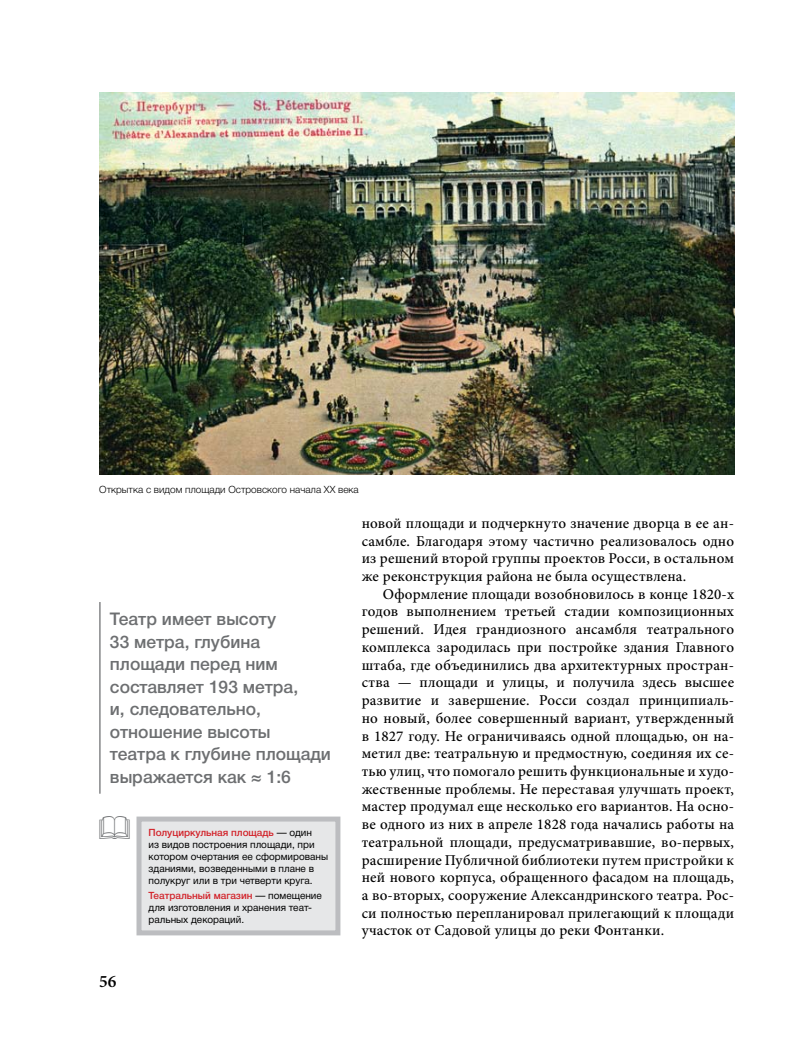
<style>
.page{position:relative;width:805px;height:1063px;background:#fff}
.page>*{position:absolute;margin:0;border:0;box-sizing:border-box;transform-origin:0 0}
.t1{font:500 17.5px/22.5px "Helvetica Neue Cyr";color:#6d6f71}
.t2{font:600 17.5px "Minion Pro";color:#000}
.t3{font:500 15px/17.8px "Minion Pro";letter-spacing:.01em;color:#000;text-align:justify}
.t4{font:10px/12px "Helvetica Neue Cyr";color:#000}
.t5{font:300 10px "Helvetica Neue Cyr";color:#000}
.s1{font-weight:500;color:#d2232a}
</style>
<div class="page">
<div style="left:139px;top:819px;width:199px;height:114px;background:#e6e7e8"></div>
<div style="left:136px;top:817px;width:204px;height:118px;border:5px solid #bcbdc0"></div>
<hr style="left:99px;top:602px;width:1px;height:192px;background:#6d6f71">
<img style="left:99px;top:93px;width:634px;height:382px">
<p class="t5" style="left:99px;top:483px;width:261px">Открытка с видом площади Островского начала XX века</p>
<p class="t1" style="left:110px;top:608px;width:222px">Театр имеет высоту<br>33 метра, глубина площади перед ним составляет 193 метра,<br>и, следовательно, отношение высоты<br>театра к глубине площади выражается как ≈ 1:6</p>
<p class="t2" style="left:99px;top:969px;width:19px">56</p>
<p class="t4" style="left:148px;top:826px;width:181px"><span class="s1">Полуциркульная площадь</span> — один<br>из видов построения площади, при котором очертания ее сформированы зданиями, возведенными в плане в полукруг или в три четверти круга.</p>
<p class="t4" style="left:148px;top:890px;width:175px"><span class="s1">Театральный магазин</span> — помещение для изготовления и хранения теат&shy;ральных декораций.</p>
<p class="t3" style="left:361px;top:514px;width:374px">новой площади и подчеркнуто значение дворца в ее ан&shy;самбле. Благодаря этому частично реализовалось одно из решений второй группы проектов Росси, в остальном же реконструкция района не была осуществлена.</p>
<p class="t3" style="left:361px;top:585px;width:374px;text-indent:21px">Оформление площади возобновилось в конце 1820-х годов выполнением третьей стадии композиционных решений. Идея грандиозного ансамбля театрального комплекса зародилась при постройке здания Главного штаба, где объединились два архитектурных простран&shy;ства — площади и улицы, и получила здесь высшее развитие и завершение. Росси создал принципиаль&shy;но новый, более совершенный вариант, утвержденный в 1827 году. Не ограничиваясь одной площадью, он на&shy;метил две: театральную и предмостную, соединяя их се&shy;тью улиц, что помогало решить функциональные и худо&shy;жественные проблемы. Не переставая улучшать проект, мастер продумал еще несколько его вариантов. На осно&shy;ве одного из них в апреле 1828 года начались работы на театральной площади, предусматривавшие, во-первых, расширение Публичной библиотеки путем пристройки к ней нового корпуса, обращенного фасадом на площадь, а во-вторых, сооружение Александринского театра. Рос&shy;си полностью перепланировал прилегающий к площади участок от Садовой улицы до реки Фонтанки.</p>
</div>
